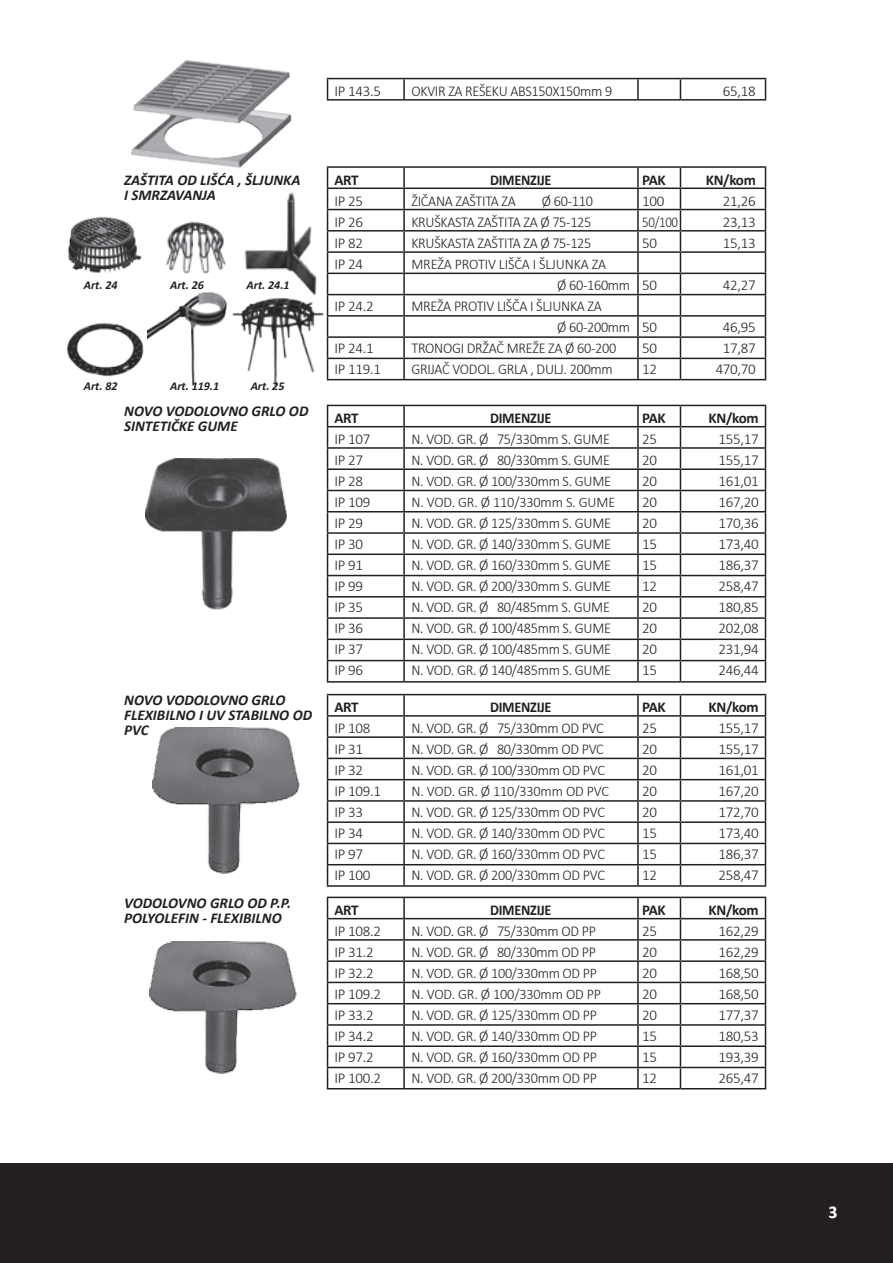
<style>
.page{position:relative;width:893px;height:1263px;background:#fff}
.page>*{position:absolute;margin:0;border:0;box-sizing:border-box;transform-origin:0 0}
.t1{font:700 18px "Calibri";color:#fff}
.t2{font:300 15px/21px "Calibri";letter-spacing:-.02em;color:#231f20;text-align:justify;scale:.95 1}
.t3{font:300 15px/21px "Calibri";letter-spacing:-.02em;color:#231f20;text-align:justify}
.t4{font:italic 700 15px/15px "Calibri";color:#231f20}
.t5{font:700 15px "Calibri";letter-spacing:-.02em;color:#231f20}
.t6{font:700 15px "Calibri";letter-spacing:-.02em;color:#231f20;scale:.95 1}
.t7{font:300 14.7px/21px "Calibri";letter-spacing:-.015em;color:#231f20}
.t8{font:italic 700 12px "Calibri";color:#231f20}
</style>
<div class="page">
<div style="left:0;top:1163px;width:893px;height:100px;background:#231f20"></div>
<hr style="left:327px;top:78px;width:77px;height:1px;background:#231f20">
<hr style="left:404px;top:78px;width:234px;height:1px;background:#231f20">
<hr style="left:638px;top:78px;width:42px;height:1px;background:#231f20">
<hr style="left:680px;top:78px;width:86px;height:1px;background:#231f20">
<svg style="left:327px;top:79px;width:439px;height:20px"></svg>
<hr style="left:327px;top:99px;width:77px;height:2px;background:#231f20">
<hr style="left:404px;top:99px;width:234px;height:2px;background:#231f20">
<hr style="left:638px;top:99px;width:42px;height:2px;background:#231f20">
<hr style="left:680px;top:99px;width:86px;height:2px;background:#231f20">
<hr style="left:327px;top:166px;width:77px;height:2px;background:#231f20">
<hr style="left:404px;top:166px;width:234px;height:2px;background:#231f20">
<hr style="left:638px;top:166px;width:42px;height:2px;background:#231f20">
<hr style="left:680px;top:166px;width:86px;height:2px;background:#231f20">
<svg style="left:327px;top:167px;width:439px;height:212px"></svg>
<hr style="left:327px;top:379px;width:77px;height:1px;background:#231f20">
<hr style="left:404px;top:379px;width:234px;height:1px;background:#231f20">
<hr style="left:638px;top:379px;width:42px;height:1px;background:#231f20">
<hr style="left:680px;top:379px;width:86px;height:1px;background:#231f20">
<svg style="left:327px;top:405px;width:439px;height:276px"></svg>
<hr style="left:327px;top:681px;width:77px;height:2px;background:#231f20">
<hr style="left:404px;top:681px;width:234px;height:2px;background:#231f20">
<hr style="left:638px;top:681px;width:42px;height:2px;background:#231f20">
<hr style="left:680px;top:681px;width:86px;height:2px;background:#231f20">
<hr style="left:327px;top:694px;width:77px;height:1px;background:#231f20">
<hr style="left:404px;top:694px;width:234px;height:1px;background:#231f20">
<hr style="left:638px;top:694px;width:42px;height:1px;background:#231f20">
<hr style="left:680px;top:694px;width:86px;height:1px;background:#231f20">
<svg style="left:327px;top:695px;width:439px;height:190px"></svg>
<hr style="left:327px;top:885px;width:77px;height:2px;background:#231f20">
<hr style="left:404px;top:885px;width:234px;height:2px;background:#231f20">
<hr style="left:638px;top:885px;width:42px;height:2px;background:#231f20">
<hr style="left:680px;top:885px;width:86px;height:2px;background:#231f20">
<svg style="left:327px;top:897px;width:439px;height:191px"></svg>
<hr style="left:327px;top:1088px;width:77px;height:1px;background:#231f20">
<hr style="left:404px;top:1088px;width:234px;height:1px;background:#231f20">
<hr style="left:638px;top:1088px;width:42px;height:1px;background:#231f20">
<hr style="left:680px;top:1088px;width:86px;height:1px;background:#231f20">
<img style="left:165px;top:221px;width:61px;height:53px">
<img style="left:244px;top:192px;width:73px;height:103px">
<img style="left:67px;top:323px;width:77px;height:54px">
<img style="left:147px;top:291px;width:81px;height:94px">
<img style="left:232px;top:295px;width:91px;height:92px">
<img style="left:145px;top:458px;width:142px;height:152px">
<img style="left:153px;top:728px;width:147px;height:146px">
<img style="left:150px;top:941px;width:147px;height:132px">
<img style="left:131px;top:60px;width:161px;height:108px">
<img style="left:67px;top:216px;width:74px;height:57px">
<p class="t3" style="left:334px;top:82px;width:48px">IP 143.5</p>
<p class="t2" style="left:411px;top:82px;width:213px">OKVIR ZA REŠEKU ABS150X150mm 9</p>
<p class="t3" style="left:723px;top:82px;width:34px">65,18</p>
<p class="t4" style="left:124px;top:173px;width:178px">ZAŠTITA OD LIŠĆA , ŠLJUNKA<br>I SMRZAVANJA</p>
<p class="t8" style="left:84px;top:280px;width:35px">Art. 24</p>
<p class="t8" style="left:170px;top:280px;width:35px">Art. 26</p>
<p class="t8" style="left:247px;top:280px;width:45px">Art. 24.1</p>
<p class="t8" style="left:84px;top:381px;width:35px">Art. 82</p>
<p class="t8" style="left:170px;top:381px;width:51px">Art. 119.1</p>
<p class="t8" style="left:251px;top:381px;width:35px">Art. 25</p>
<p class="t4" style="left:124px;top:405px;width:186px">NOVO VODOLOVNO GRLO OD<br>SINTETIČKE GUME</p>
<p class="t4" style="left:124px;top:694px;width:190px">NOVO VODOLOVNO GRLO<br>FLEXIBILNO I UV STABILNO OD<br>PVC</p>
<p class="t4" style="left:124px;top:897px;width:168px">VODOLOVNO GRLO OD P.P.<br>POLYOLEFIN - FLEXIBILNO</p>
<p class="t5" style="left:334px;top:173px;width:26px">ART</p>
<p class="t3" style="left:334px;top:191px;width:30px">IP 25<br>IP 26<br>IP 82<br>IP 24</p>
<p class="t3" style="left:334px;top:296px;width:41px">IP 24.2</p>
<p class="t3" style="left:334px;top:338px;width:48px">IP 24.1<br>IP 119.1</p>
<p class="t5" style="left:334px;top:412px;width:26px">ART</p>
<p class="t3" style="left:334px;top:430px;width:37px;text-align:left">IP 107<br>IP 27<br>IP 28<br>IP 109<br>IP 29<br>IP 30<br>IP 91<br>IP 99<br>IP 35<br>IP 36<br>IP 37<br>IP 96</p>
<p class="t5" style="left:334px;top:701px;width:26px">ART</p>
<p class="t3" style="left:334px;top:719px;width:48px;text-align:left">IP 108<br>IP 31<br>IP 32<br>IP 109.1<br>IP 33<br>IP 34<br>IP 97<br>IP 100</p>
<p class="t5" style="left:334px;top:904px;width:26px">ART</p>
<p class="t3" style="left:334px;top:922px;width:48px;text-align:left">IP 108.2<br>IP 31.2<br>IP 32.2<br>IP 109.2<br>IP 33.2<br>IP 34.2<br>IP 97.2<br>IP 100.2</p>
<p class="t6" style="left:490px;top:173px;width:66px">DIMENZIJE</p>
<p class="t2" style="left:411px;top:191px;width:111px">ŽIČANA ZAŠTITA ZA</p>
<p class="t2" style="left:411px;top:191px;width:193px;text-indent:130px">Ø 60-110<br>KRUŠKASTA ZAŠTITA ZA Ø 75-125<br>KRUŠKASTA ZAŠTITA ZA Ø 75-125</p>
<p class="t7" style="left:411px;top:255px;width:196px">MREŽA PROTIV LIŠČA I ŠLJUNKA ZA</p>
<p class="t2" style="left:557px;top:275px;width:78px">Ø 60-160mm</p>
<p class="t2" style="left:411px;top:296px;width:202px">MREŽA PROTIV LIŠČA I ŠLJUNKA ZA</p>
<p class="t2" style="left:557px;top:317px;width:78px">Ø 60-200mm</p>
<p class="t2" style="left:411px;top:338px;width:217px">TRONOGI DRŽAČ MREŽE ZA Ø 60-200</p>
<p class="t2" style="left:411px;top:359px;width:214px">GRIJAČ VODOL. GRLA , DULJ. 200mm</p>
<p class="t6" style="left:490px;top:412px;width:66px">DIMENZIJE</p>
<p class="t2" style="left:411px;top:430px;width:211px">N. VOD. GR. Ø 75/330mm S. GUME<br>N. VOD. GR. Ø 80/330mm S. GUME</p>
<p class="t7" style="left:411px;top:472px;width:205px">N. VOD. GR. Ø 100/330mm S. GUME<br>N. VOD. GR. Ø 110/330mm S. GUME</p>
<p class="t2" style="left:411px;top:514px;width:212px">N. VOD. GR. Ø 125/330mm S. GUME N. VOD. GR. Ø 140/330mm S. GUME N. VOD. GR. Ø 160/330mm S. GUME N. VOD. GR. Ø 200/330mm S. GUME N. VOD. GR. Ø 80/485mm S. GUME N. VOD. GR. Ø 100/485mm S. GUME N. VOD. GR. Ø 100/485mm S. GUME N. VOD. GR. Ø 140/485mm S. GUME</p>
<p class="t6" style="left:490px;top:701px;width:66px">DIMENZIJE</p>
<p class="t2" style="left:411px;top:719px;width:204px">N. VOD. GR. Ø 75/330mm OD PVC<br>N. VOD. GR. Ø 80/330mm OD PVC</p>
<p class="t7" style="left:411px;top:761px;width:199px">N. VOD. GR. Ø 100/330mm OD PVC<br>N. VOD. GR. Ø 110/330mm OD PVC</p>
<p class="t2" style="left:411px;top:803px;width:205px">N. VOD. GR. Ø 125/330mm OD PVC N. VOD. GR. Ø 140/330mm OD PVC N. VOD. GR. Ø 160/330mm OD PVC N. VOD. GR. Ø 200/330mm OD PVC</p>
<p class="t6" style="left:490px;top:904px;width:66px">DIMENZIJE</p>
<p class="t2" style="left:411px;top:922px;width:196px">N. VOD. GR. Ø 75/330mm OD PP<br>N. VOD. GR. Ø 80/330mm OD PP</p>
<p class="t7" style="left:411px;top:964px;width:191px">N. VOD. GR. Ø 100/330mm OD PP<br>N. VOD. GR. Ø 100/330mm OD PP</p>
<p class="t2" style="left:411px;top:1006px;width:197px">N. VOD. GR. Ø 125/330mm OD PP N. VOD. GR. Ø 140/330mm OD PP N. VOD. GR. Ø 160/330mm OD PP N. VOD. GR. Ø 200/330mm OD PP</p>
<p class="t5" style="left:642px;top:173px;width:25px">PAK</p>
<p class="t3" style="left:642px;top:191px;width:38px;text-align:left">100<br>50/100<br>50</p>
<p class="t3" style="left:642px;top:275px;width:16px">50</p>
<p class="t3" style="left:642px;top:317px;width:16px">50<br>50<br>12</p>
<p class="t5" style="left:642px;top:412px;width:25px">PAK</p>
<p class="t3" style="left:642px;top:430px;width:16px">25<br>20<br>20<br>20<br>20<br>15<br>15<br>12<br>20<br>20<br>20<br>15</p>
<p class="t5" style="left:642px;top:701px;width:25px">PAK</p>
<p class="t3" style="left:642px;top:719px;width:16px">25<br>20<br>20<br>20<br>20<br>15<br>15<br>12</p>
<p class="t5" style="left:642px;top:904px;width:25px">PAK</p>
<p class="t3" style="left:642px;top:922px;width:16px">25<br>20<br>20<br>20<br>20<br>15<br>15<br>12</p>
<p class="t5" style="left:706px;top:173px;width:52px">KN/kom</p>
<p class="t3" style="left:723px;top:191px;width:34px">21,26<br>23,13<br>15,13</p>
<p class="t3" style="left:723px;top:275px;width:34px">42,27</p>
<p class="t3" style="left:716px;top:317px;width:42px;text-align:center">46,95<br>17,87<br>470,70</p>
<p class="t5" style="left:708px;top:412px;width:52px">KN/kom</p>
<p class="t3" style="left:718px;top:430px;width:42px">155,17<br>155,17<br>161,01<br>167,20<br>170,36<br>173,40<br>186,37<br>258,47<br>180,85<br>202,08<br>231,94<br>246,44</p>
<p class="t5" style="left:708px;top:701px;width:52px">KN/kom</p>
<p class="t3" style="left:718px;top:719px;width:42px">155,17<br>155,17<br>161,01<br>167,20<br>172,70<br>173,40<br>186,37<br>258,47</p>
<p class="t5" style="left:708px;top:904px;width:52px">KN/kom</p>
<p class="t3" style="left:718px;top:922px;width:42px">162,29<br>162,29<br>168,50<br>168,50<br>177,37<br>180,53<br>193,39<br>265,47</p>
<p class="t1" style="left:829px;top:1204px;width:11px">3</p>
</div>
